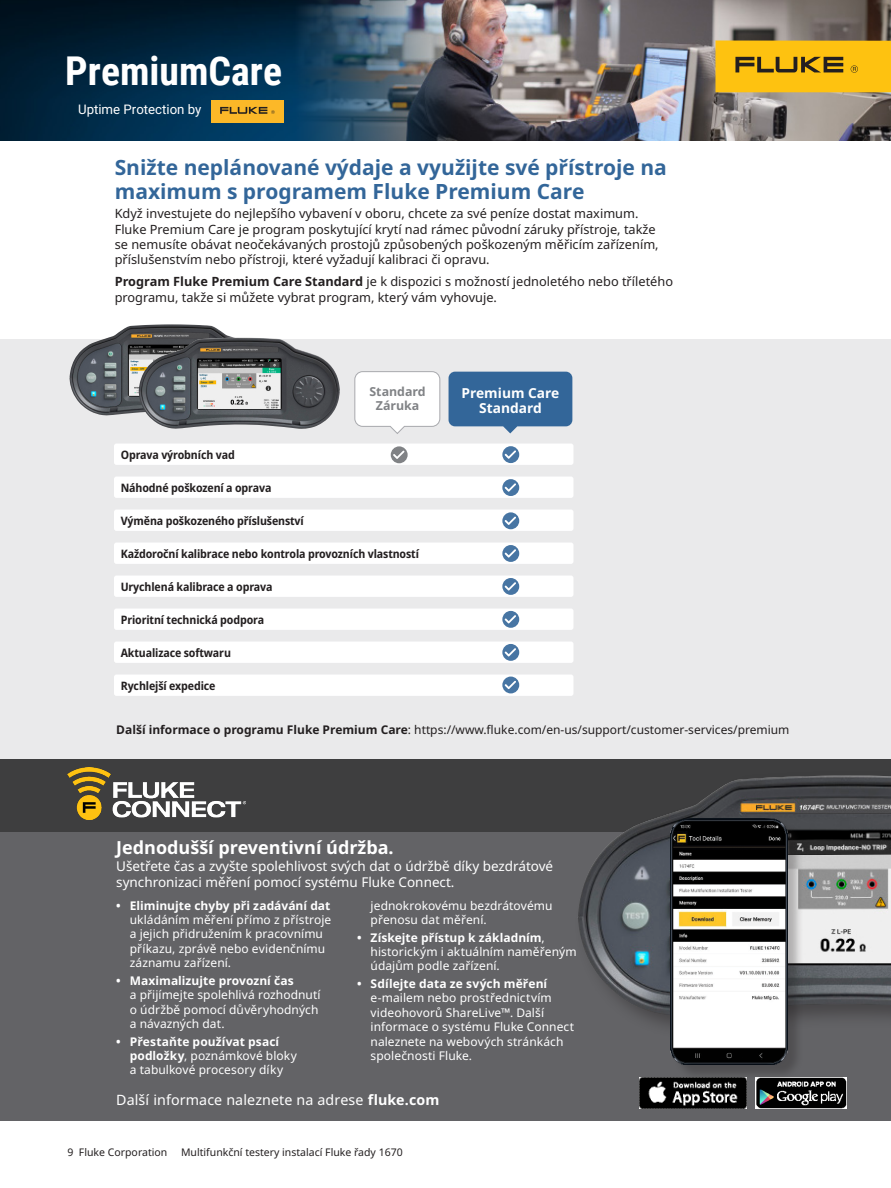
<style>
.page{position:relative;width:891px;height:1188px;background:#fff}
.page>*{position:absolute;margin:0;border:0;box-sizing:border-box;transform-origin:0 0}
.t1{font:700 39.75px "Roboto Condensed";color:#fff}
.t2{font:700 21px/24px "Noto Sans";color:#369}
.t3{font:700 18px "Noto Sans";color:#fff}
.Body{font:14.25px "Noto Sans";letter-spacing:.01em;color:#fff}
.t4{font:700 13.8px "Noto Sans";color:#fff}
.t5{font:13.5px/16.2px "Noto Sans";color:#fff}
.t6{font:13.2px "Roboto";color:#fff}
.t7{font:12.75px/15.3px "Noto Sans";color:#231f20}
.t8{font:700 12.45px "Noto Sans";color:#808285}
.t9{font:12px/14.4px "Noto Sans";letter-spacing:.005em;color:#fff}
.t10{font:12px "Noto Sans";color:#231f20}
.Text_in_Capsule_-_FPC{font:700 semi-condensed 11.7px "Noto Sans";letter-spacing:-.01em;color:#231f20}
.t11{font:10.5px "Noto Sans";color:#231f20}
.s1{font-weight:700}
</style>
<div class="page">
<div style="left:0;top:339px;width:891px;height:420px;background:#eaeaeb"></div>
<div style="left:0;top:759px;width:891px;height:361px;background:#3e3e3f"></div>
<img style="left:0;top:0;width:188px;height:140px">
<img style="left:188px;top:0;width:703px;height:140px">
<div style="left:0;top:832px;width:891px;height:288px;background:#636366"></div>
<img style="left:69px;top:324px;width:185px;height:92px">
<img style="left:139px;top:338px;width:201px;height:91px">
<div style="left:575px;top:769px;width:316px;height:270px;background:#231f20;opacity:.45"></div>
<img style="left:577px;top:776px;width:314px;height:240px">
<img style="left:640px;top:1077px;width:107px;height:32px">
<img style="left:756px;top:1077px;width:91px;height:32px">
<div style="left:211px;top:100px;width:72px;height:22px;background:#fcb828"></div>
<svg style="left:220px;top:107px;width:55px;height:7px"></svg>
<img style="left:67px;top:768px;width:179px;height:52px">
<div style="left:673px;top:820px;width:131px;height:261px;background:#231f20;opacity:.3"></div>
<img style="left:671px;top:818px;width:116px;height:246px">
<div style="left:716px;top:40px;width:175px;height:52px;background:#fec210"></div>
<svg style="left:735px;top:57px;width:108px;height:15px"></svg>
<svg style="left:851px;top:65px;width:7px;height:8px"></svg>
<svg style="left:354px;top:371px;width:87px;height:63px;background:#f7f8f8"></svg>
<svg style="left:449px;top:372px;width:123px;height:61px;background:#4673a1"></svg>
<div style="left:114px;top:444px;width:459px;height:21px;background:#fff;border-radius:2px"></div>
<div style="left:114px;top:477px;width:459px;height:21px;background:#fff;border-radius:2px"></div>
<div style="left:114px;top:510px;width:459px;height:21px;background:#fff;border-radius:2px"></div>
<div style="left:114px;top:543px;width:459px;height:21px;background:#fff;border-radius:2px"></div>
<div style="left:114px;top:576px;width:459px;height:21px;background:#fff;border-radius:2px"></div>
<div style="left:114px;top:609px;width:459px;height:21px;background:#fff;border-radius:2px"></div>
<div style="left:114px;top:642px;width:459px;height:21px;background:#fff;border-radius:2px"></div>
<div style="left:114px;top:675px;width:459px;height:21px;background:#fff;border-radius:2px"></div>
<svg style="left:391px;top:446px;width:17px;height:17px"></svg>
<svg style="left:502px;top:446px;width:17px;height:17px"></svg>
<svg style="left:502px;top:479px;width:17px;height:17px"></svg>
<svg style="left:502px;top:512px;width:17px;height:17px"></svg>
<svg style="left:502px;top:545px;width:17px;height:17px"></svg>
<svg style="left:502px;top:578px;width:17px;height:17px"></svg>
<svg style="left:502px;top:611px;width:17px;height:17px"></svg>
<svg style="left:502px;top:644px;width:17px;height:17px"></svg>
<svg style="left:502px;top:677px;width:17px;height:16px"></svg>
<h1 class="t1" style="left:65px;top:43px;width:218px">PremiumCare</h1>
<p class="t6" style="left:78px;top:100px;width:125px">Uptime Protection by</p>
<p class="t2" style="left:115px;top:155px;width:554px">Snižte neplánované výdaje a využijte své přístroje na maximum s programem Fluke Premium Care</p>
<p class="t7" style="left:115px;top:206px;width:545px">Když investujete do nejlepšího vybavení v oboru, chcete za své peníze dostat maximum.<br>Fluke Premium Care je program poskytující krytí nad rámec původní záruky přístroje, takže se nemusíte obávat neočekávaných prostojů způsobených poškozeným měřicím zařízením, příslušenstvím nebo přístroji, které vyžadují kalibraci či opravu.</p>
<p class="t7" style="left:115px;top:274px;width:560px"><span class="s1">Program Fluke Premium Care Standard</span> je k dispozici s možností jednoletého nebo tříletého programu, takže si můžete vybrat program, který vám vyhovuje.</p>
<p class="t8" style="left:369px;top:383px;width:58px">Standard</p>
<p class="t8" style="left:376px;top:397px;width:45px">Záruka</p>
<p class="Text_in_Capsule_-_FPC" style="left:121px;top:446px;width:116px">Oprava výrobních vad</p>
<p class="Text_in_Capsule_-_FPC" style="left:121px;top:479px;width:152px">Náhodné poškození a oprava</p>
<p class="Text_in_Capsule_-_FPC" style="left:121px;top:512px;width:185px">Výměna poškozeného příslušenství</p>
<p class="Text_in_Capsule_-_FPC" style="left:121px;top:545px;width:300px">Každoroční kalibrace nebo kontrola provozních vlastností</p>
<p class="Text_in_Capsule_-_FPC" style="left:121px;top:578px;width:153px">Urychlená kalibrace a oprava</p>
<p class="Text_in_Capsule_-_FPC" style="left:121px;top:611px;width:145px">Prioritní technická podpora</p>
<p class="Text_in_Capsule_-_FPC" style="left:121px;top:644px;width:112px">Aktualizace softwaru</p>
<p class="Text_in_Capsule_-_FPC" style="left:121px;top:677px;width:96px">Rychlejší expedice</p>
<p class="t4" style="left:462px;top:383px;width:99px">Premium Care</p>
<p class="t4" style="left:479px;top:398px;width:64px">Standard</p>
<p class="t10" style="left:116px;top:721px;width:675px"><span class="s1">Další informace o programu Fluke Premium Care</span>: https://www.fluke.com/en-us/support/customer-services/premium</p>
<p class="t3" style="left:116px;top:835px;width:279px">Jednodušší preventivní údržba.</p>
<p class="t5" style="left:116px;top:858px;width:439px">Ušetřete čas a zvyšte spolehlivost svých dat o údržbě díky bezdrátové synchronizaci měření pomocí systému Fluke Connect.</p>
<p class="t9" style="left:130px;top:898px;width:203px;text-indent:-14px"><span class="s1">• Eliminujte chyby při zadávání dat </span>ukládáním měření přímo z přístroje a jejich přidružením k pracovnímu příkazu, zprávě nebo evidenčnímu záznamu zařízení.</p>
<p class="t9" style="left:130px;top:974px;width:192px;text-indent:-14px"><span class="s1">• Maximalizujte provozní čas<br></span>a přijímejte spolehlivá rozhodnutí o údržbě pomocí důvěryhodných a návazných dat.</p>
<p class="t9" style="left:130px;top:1034px;width:169px;text-indent:-14px"><span class="s1">• Přestaňte používat psací podložky</span>, poznámkové bloky a tabulkové procesory díky</p>
<p class="t9" style="left:371px;top:898px;width:183px">jednokrokovému bezdrátovému přenosu dat měření.</p>
<p class="t9" style="left:371px;top:930px;width:208px;text-indent:-14px"><span class="s1">• Získejte přístup k základním</span>, historickým i aktuálním naměřeným údajům podle zařízení.</p>
<p class="t9" style="left:371px;top:977px;width:205px;text-indent:-14px"><span class="s1">• Sdílejte data ze svých měření </span>e-mailem nebo prostřednictvím videohovorů ShareLive™. Další informace o systému Fluke Connect naleznete na webových stránkách společnosti Fluke.</p>
<p class="Body" style="left:116px;top:1090px;width:325px">Další informace naleznete na adrese <span class="s1">fluke.com</span></p>
<p class="t11" style="left:68px;top:1145px;width:101px">9 Fluke Corporation</p>
<p class="t11" style="left:181px;top:1145px;width:223px">Multifunkční testery instalací Fluke řady 1670</p>
</div>
